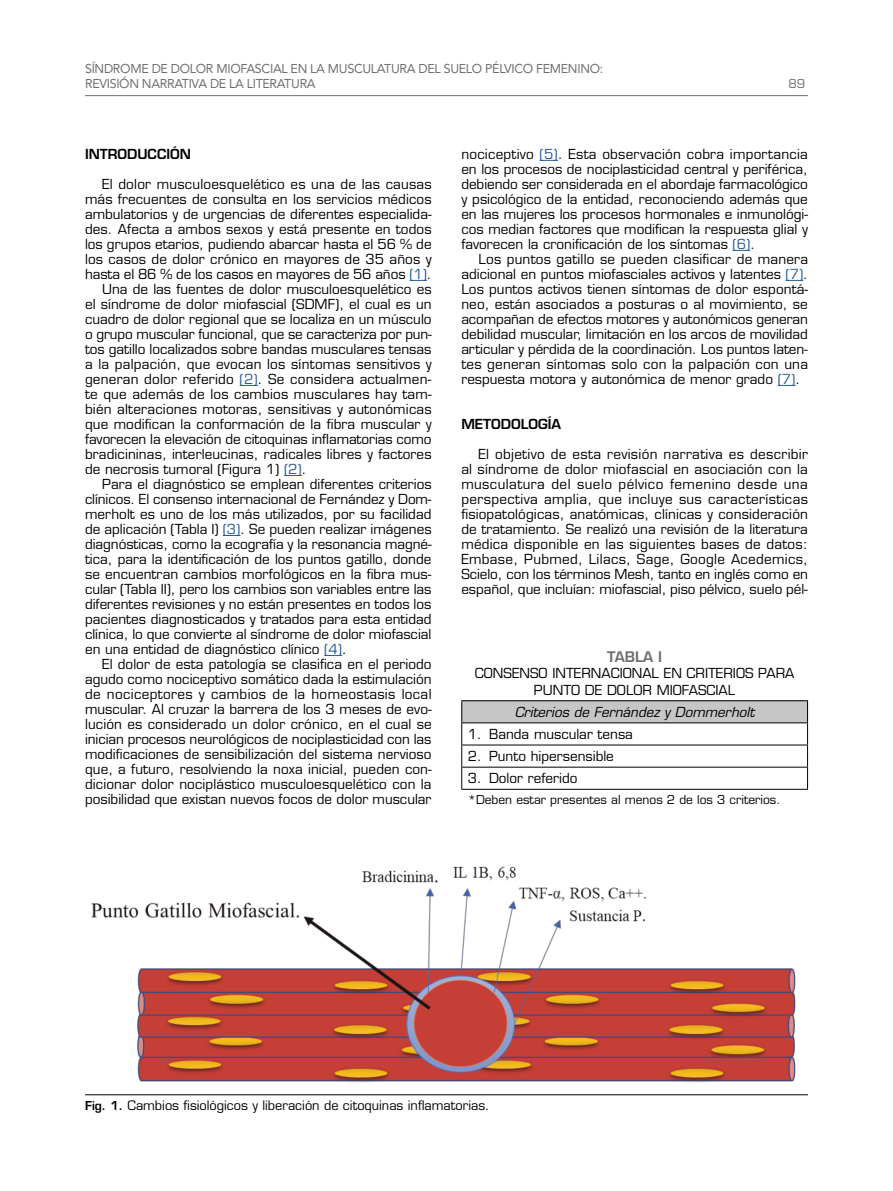
<style>
.page{position:relative;width:893px;height:1191px;background:#fff}
.page>*{position:absolute;margin:0;border:0;box-sizing:border-box;transform-origin:0 0}
.t1{font:600 14.25px "Eurostile LT Std";color:#706f6f}
.t2{font:13.5px/15px "Eurostile LT Std";color:#000;text-align:justify}
.t3{font:13.5px "Eurostile LT Std";letter-spacing:.025em;color:#000}
.t4{font:italic 13.5px "Eurostile LT Std";color:#000}
.t5{font:600 13.5px "Eurostile LT Std";color:#000}
.t6{font:12.75px/15px "Avenir LT Std";letter-spacing:-.025em;color:#706f6f}
.t7{font:12.75px "Eurostile LT Std";color:#000}
.t8{font:12px "Eurostile LT Std";color:#000}
.t9{font:12px "Eurostile LT Std";color:#706f6f}
.s1{color:#275b9b}
.s2{font-weight:600;font-size:12px}
</style>
<div class="page">
<hr style="left:85px;top:95px;width:723px;height:1px;background:#706f6f">
<svg style="left:409px;top:280px;width:18px;height:1px"></svg>
<svg style="left:240px;top:385px;width:18px;height:1px"></svg>
<svg style="left:284px;top:475px;width:18px;height:1px"></svg>
<svg style="left:223px;top:535px;width:17px;height:1px"></svg>
<svg style="left:324px;top:655px;width:18px;height:1px"></svg>
<svg style="left:540px;top:160px;width:18px;height:1px"></svg>
<svg style="left:733px;top:250px;width:17px;height:1px"></svg>
<svg style="left:785px;top:280px;width:18px;height:1px"></svg>
<svg style="left:778px;top:385px;width:17px;height:1px"></svg>
<div style="left:462px;top:700px;width:345px;height:23px;background:#c6c6c6"></div>
<hr style="left:461px;top:700px;width:347px;height:1px;background:#000">
<hr style="left:461px;top:722px;width:347px;height:1px;background:#000">
<hr style="left:461px;top:744px;width:347px;height:1px;background:#000">
<hr style="left:461px;top:767px;width:347px;height:1px;background:#000">
<svg style="left:461px;top:701px;width:1px;height:88px"></svg>
<svg style="left:807px;top:701px;width:1px;height:88px"></svg>
<hr style="left:461px;top:789px;width:347px;height:1px;background:#000">
<img style="left:91px;top:866px;width:705px;height:217px">
<hr style="left:85px;top:1094px;width:723px;height:1px;background:#000">
<p class="t6" style="left:85px;top:62px;width:520px">SÍNDROME DE DOLOR MIOFASCIAL EN LA MUSCULATURA DEL SUELO PÉLVICO FEMENINO:<br>REVISIÓN NARRATIVA DE LA LITERATURA</p>
<p class="t9" style="left:788px;top:77px;width:18px">89</p>
<p class="t5" style="left:85px;top:146px;width:107px">INTRODUCCIÓN</p>
<p class="t2" style="left:102px;top:177px;width:331px">El dolor musculoesquelético es una de las causas</p>
<p class="t2" style="left:85px;top:192px;width:348px">más frecuentes de consulta en los servicios médicos</p>
<p class="t2" style="left:85px;top:207px;width:348px">ambulatorios y de urgencias de diferentes especialida-</p>
<p class="t2" style="left:85px;top:222px;width:348px">des. Afecta a ambos sexos y está presente en todos</p>
<p class="t2" style="left:85px;top:237px;width:348px">los grupos etarios, pudiendo abarcar hasta el 56 % de</p>
<p class="t2" style="left:85px;top:252px;width:348px">los casos de dolor crónico en mayores de 35 años y</p>
<p class="t2" style="left:85px;top:267px;width:348px">hasta el 86 % de los casos en mayores de 56 años <span class="s1">(1)</span>.</p>
<p class="t2" style="left:102px;top:282px;width:331px">Una de las fuentes de dolor musculoesquelético es</p>
<p class="t2" style="left:85px;top:297px;width:348px">el síndrome de dolor miofascial (SDMF), el cual es un</p>
<p class="t2" style="left:85px;top:312px;width:348px">cuadro de dolor regional que se localiza en un músculo</p>
<p class="t2" style="left:85px;top:327px;width:348px">o grupo muscular funcional, que se caracteriza por pun-</p>
<p class="t2" style="left:85px;top:342px;width:348px">tos gatillo localizados sobre bandas musculares tensas</p>
<p class="t2" style="left:85px;top:357px;width:348px">a la palpación, que evocan los síntomas sensitivos y</p>
<p class="t2" style="left:85px;top:372px;width:348px">generan dolor referido <span class="s1">(2)</span>. Se considera actualmen-</p>
<p class="t2" style="left:85px;top:387px;width:348px">te que además de los cambios musculares hay tam-</p>
<p class="t2" style="left:85px;top:402px;width:348px">bién alteraciones motoras, sensitivas y autonómicas</p>
<p class="t2" style="left:85px;top:417px;width:348px">que modifican la conformación de la fibra muscular y</p>
<p class="t2" style="left:85px;top:432px;width:348px">favorecen la elevación de citoquinas inflamatorias como</p>
<p class="t2" style="left:85px;top:447px;width:348px">bradicininas, interleucinas, radicales libres y factores</p>
<p class="t2" style="left:85px;top:462px;width:223px">de necrosis tumoral (Figura 1) <span class="s1">(2)</span>.</p>
<p class="t2" style="left:102px;top:477px;width:331px">Para el diagnóstico se emplean diferentes criterios</p>
<p class="t2" style="left:85px;top:492px;width:348px">clínicos. El consenso internacional de Fernández y Dom-</p>
<p class="t2" style="left:85px;top:507px;width:348px">merholt es uno de los más utilizados, por su facilidad</p>
<p class="t2" style="left:85px;top:522px;width:348px">de aplicación (Tabla I) <span class="s1">(3)</span>. Se pueden realizar imágenes</p>
<p class="t2" style="left:85px;top:537px;width:348px">diagnósticas, como la ecografía y la resonancia magné-</p>
<p class="t2" style="left:85px;top:552px;width:348px">tica, para la identificación de los puntos gatillo, donde</p>
<p class="t2" style="left:85px;top:567px;width:348px">se encuentran cambios morfológicos en la fibra mus-</p>
<p class="t2" style="left:85px;top:582px;width:348px">cular (Tabla II), pero los cambios son variables entre las</p>
<p class="t2" style="left:85px;top:597px;width:348px">diferentes revisiones y no están presentes en todos los</p>
<p class="t2" style="left:85px;top:612px;width:348px">pacientes diagnosticados y tratados para esta entidad</p>
<p class="t2" style="left:85px;top:627px;width:348px">clínica, lo que convierte al síndrome de dolor miofascial</p>
<p class="t2" style="left:85px;top:642px;width:263px">en una entidad de diagnóstico clínico <span class="s1">(4)</span>.</p>
<p class="t2" style="left:102px;top:657px;width:331px">El dolor de esta patología se clasifica en el periodo</p>
<p class="t2" style="left:85px;top:672px;width:348px">agudo como nociceptivo somático dada la estimulación</p>
<p class="t3" style="left:85px;top:686px;width:348px">de nociceptores y cambios de la homeostasis local</p>
<p class="t2" style="left:85px;top:702px;width:348px">muscular. Al cruzar la barrera de los 3 meses de evo-</p>
<p class="t2" style="left:85px;top:717px;width:348px">lución es considerado un dolor crónico, en el cual se</p>
<p class="t2" style="left:85px;top:732px;width:348px">inician procesos neurológicos de nociplasticidad con las</p>
<p class="t2" style="left:85px;top:747px;width:348px">modificaciones de sensibilización del sistema nervioso</p>
<p class="t2" style="left:85px;top:762px;width:348px">que, a futuro, resolviendo la noxa inicial, pueden con-</p>
<p class="t2" style="left:85px;top:777px;width:348px">dicionar dolor nociplástico musculoesquelético con la</p>
<p class="t2" style="left:85px;top:792px;width:348px">posibilidad que existan nuevos focos de dolor muscular</p>
<p class="t2" style="left:461px;top:147px;width:348px">nociceptivo <span class="s1">(5)</span>. Esta observación cobra importancia en los procesos de nociplasticidad central y periférica, debiendo ser considerada en el abordaje farmacológico y psicológico de la entidad, reconociendo además que en las mujeres los procesos hormonales e inmunológi&shy;cos median factores que modifican la respuesta glial y favorecen la cronificación de los síntomas <span class="s1">(6)</span>.</p>
<p class="t2" style="left:461px;top:252px;width:348px;text-indent:17px">Los puntos gatillo se pueden clasificar de manera adicional en puntos miofasciales activos y latentes <span class="s1">(7)</span>.<br>Los puntos activos tienen síntomas de dolor espontá&shy;neo, están asociados a posturas o al movimiento, se acompañan de efectos motores y autonómicos generan debilidad muscular, limitación en los arcos de movilidad articular y pérdida de la coordinación. Los puntos laten&shy;tes generan síntomas solo con la palpación con una respuesta motora y autonómica de menor grado <span class="s1">(7)</span>.</p>
<p class="t5" style="left:461px;top:416px;width:101px">METODOLOGÍA</p>
<p class="t2" style="left:461px;top:447px;width:348px;text-indent:17px">El objetivo de esta revisión narrativa es describir al síndrome de dolor miofascial en asociación con la musculatura del suelo pélvico femenino desde una perspectiva amplia, que incluye sus características fisiopatológicas, anatómicas, clínicas y consideración de tratamiento. Se realizó una revisión de la literatura médica disponible en las siguientes bases de datos:<br>Embase, Pubmed, Lilacs, Sage, Google Acedemics, Scielo, con los términos Mesh, tanto en inglés como en español, que incluían: miofascial, piso pélvico, suelo pél-</p>
<p class="t1" style="left:607px;top:647px;width:56px">TABLA I</p>
<p class="t2" style="left:475px;top:665px;width:321px;line-height:16.5px;text-align:center">CONSENSO INTERNACIONAL EN CRITERIOS PARA<br>PUNTO DE DOLOR MIOFASCIAL</p>
<p class="t4" style="left:515px;top:704px;width:241px">Criterios de Fernández y Dommerholt</p>
<p class="t2" style="left:468px;top:726px;width:167px">1. Banda muscular tensa</p>
<p class="t2" style="left:468px;top:749px;width:148px">2. Punto hipersensible</p>
<p class="t2" style="left:468px;top:771px;width:111px">3. Dolor referido</p>
<p class="t8" style="left:468px;top:792px;width:314px">*Deben estar presentes al menos 2 de los 3 criterios.</p>
<p class="t7" style="left:85px;top:1097px;width:406px"><span class="s2">Fig. 1.</span> Cambios fisiológicos y liberación de citoquinas inflamatorias.</p>
</div>
